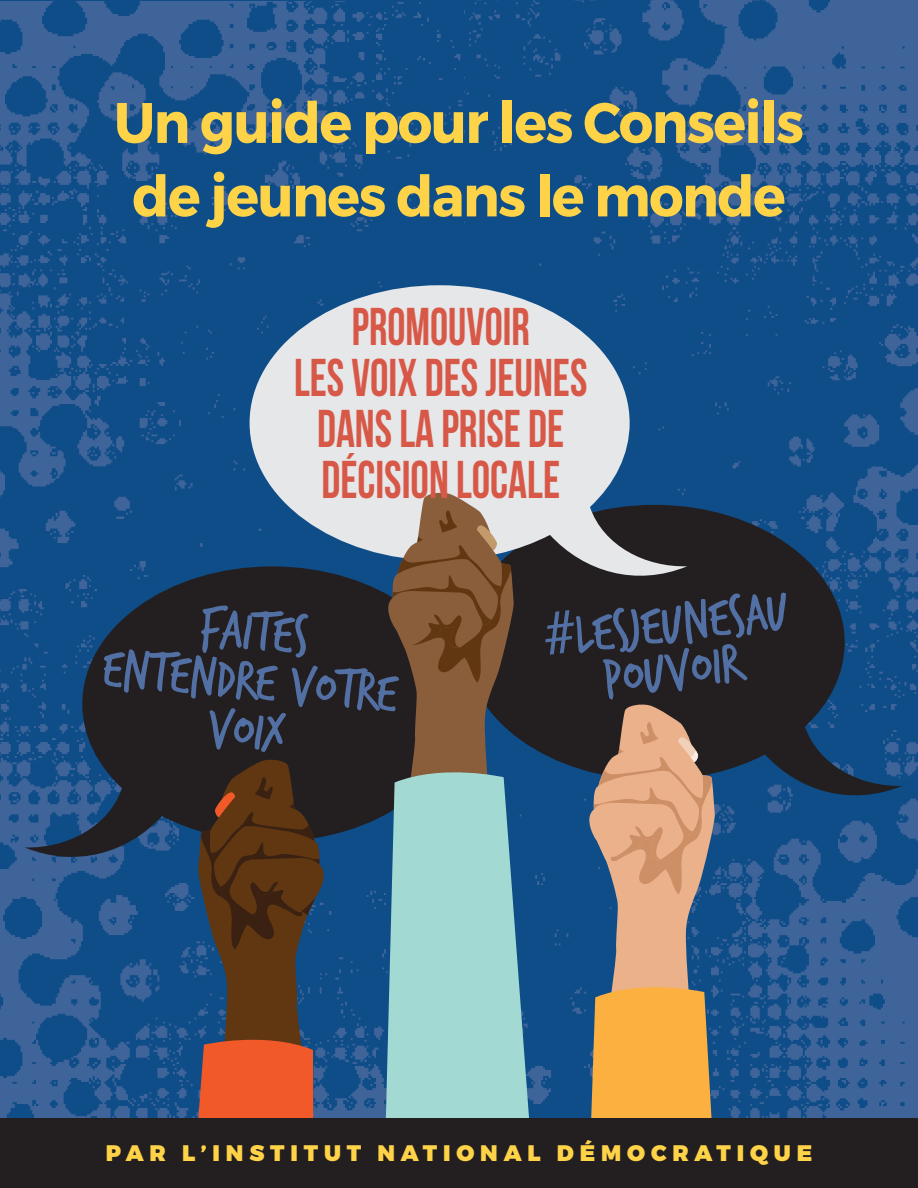
<style>
.page{position:relative;width:918px;height:1188px;background:#fff}
.page>*{position:absolute;margin:0;border:0;box-sizing:border-box;transform-origin:0 0}
.t1{font:58.5px/49.5px "Trash Hand";color:#5270a4;text-align:center;scale:.95 1}
.t2{font:700 57px/73.5px "Montserrat";letter-spacing:-.025em;color:#ffd348;text-align:center;scale:.95 1}
.t3{font:700 53.1px/51px "Bebas Neue";color:#d75847;text-align:center;scale:.86 1}
.t4{font:900 22.5px "Montserrat";letter-spacing:.26em;color:#ffd348}
.s1{font-family:"Helvetica"}
</style>
<div class="page">
<img style="left:0;top:0;width:918px;height:1119px">
<svg style="left:514px;top:505px;width:388px;height:302px;fill:#231f20"></svg>
<svg style="left:25px;top:566px;width:360px;height:302px;fill:#231f20"></svg>
<svg style="left:250px;top:285px;width:437px;height:302px;fill:#e6e7e9"></svg>
<svg style="left:586px;top:703px;width:129px;height:416px"></svg>
<svg style="left:195px;top:758px;width:132px;height:361px"></svg>
<svg style="left:385px;top:491px;width:129px;height:272px"></svg>
<svg style="left:385px;top:763px;width:148px;height:356px;fill:#a2d9d3"></svg>
<div style="left:0;top:1119px;width:918px;height:69px;background:#231f20"></div>
<p class="t2" style="left:114px;top:87px;width:728px">Un guide pour les Conseils de jeunes dans le monde</p>
<p class="t3" style="left:294px;top:300px;width:343px">PROMOUVOIR<br>LES VOIX DES JEUNES<br>DANS LA PRISE DE<br>DÉCISION LOCALE</p>
<p class="t1" style="left:109px;top:597px;width:312px;rotate:5deg">faites entendre votre voix</p>
<p class="t1" style="left:542px;top:619px;width:259px;line-height:46.5px;rotate:-7deg"><span class="s1">#</span>Lesjeunesau<br>Pouvoir</p>
<p class="t4" style="left:106px;top:1139px;width:708px">PAR L’INSTITUT NATIONAL DÉMOCRATIQUE</p>
</div>
